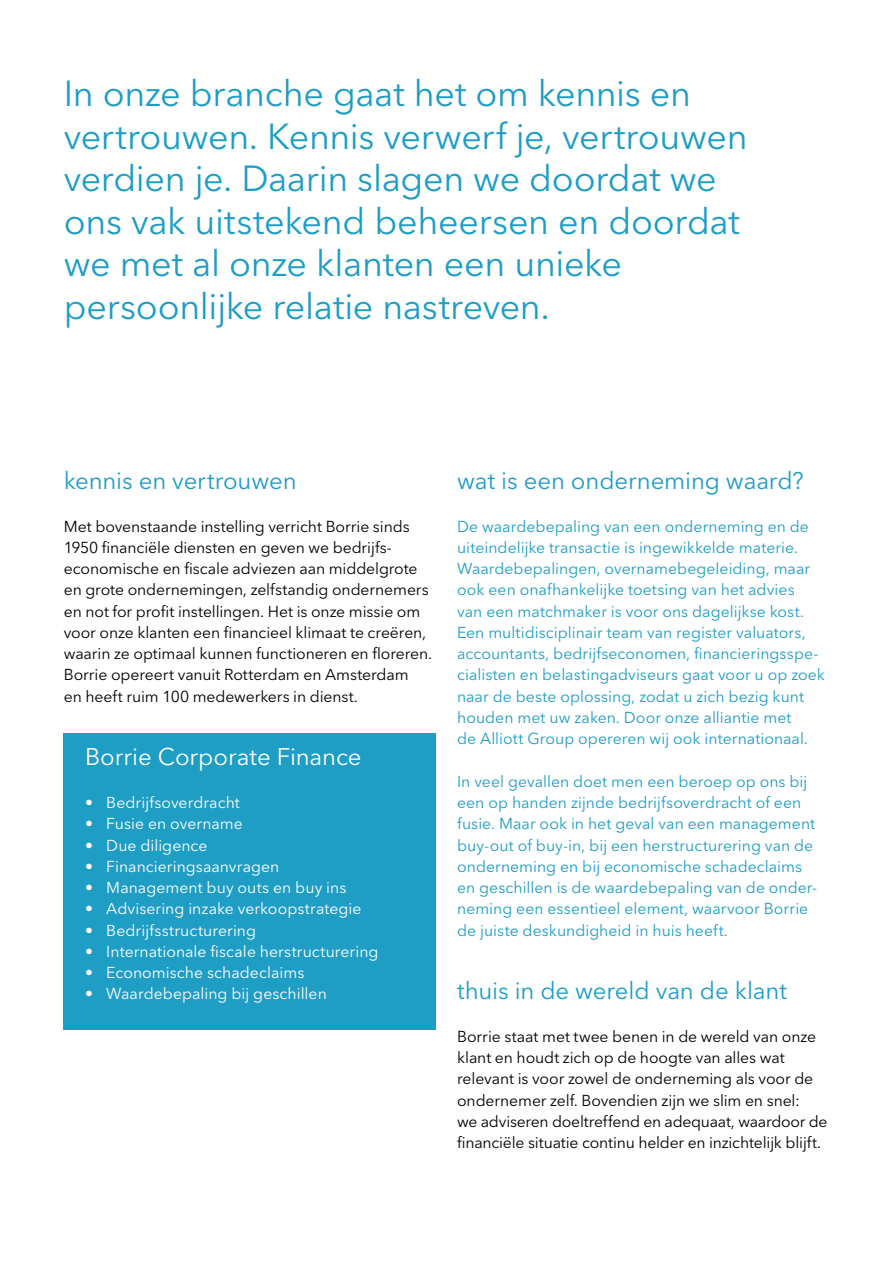
<style>
.page{position:relative;width:893px;height:1263px;background:#fff}
.page>*{position:absolute;margin:0;border:0;box-sizing:border-box;transform-origin:0 0}
.t1{font:36px/42.5px "Avenir Next LT Pro";letter-spacing:-.01em;color:#1e9dc5}
.t2{font:24px "Avenir Next LT Pro";letter-spacing:-.005em;color:#1e9dc5}
.t3{font:24px "Avenir Next LT Pro";letter-spacing:-.005em;color:#fff}
.t4{font:15.75px/21.3px "Avenir Next LT Pro";color:#1e9dc5}
.t5{font:15.75px/21.3px "Avenir Next LT Pro";letter-spacing:-.01em;color:#000}
.t6{font:15.75px "Avenir Next LT Pro";letter-spacing:.005em;color:#fff}
</style>
<div class="page">
<div style="left:64px;top:733px;width:372px;height:296px;background:#1e9dc5"></div>
<h1 class="t1" style="left:64px;top:72px;width:685px">In onze branche gaat het om kennis en vertrouwen. Kennis verwerf je, vertrouwen verdien je. Daarin slagen we doordat we ons vak uitstekend beheersen en doordat we met al onze klanten een unieke persoonlijke relatie nastreven.</h1>
<h2 class="t2" style="left:64px;top:466px;width:234px">kennis en vertrouwen</h2>
<p class="t5" style="left:64px;top:515px;width:370px">Met bovenstaande instelling verricht Borrie sinds 1950 financiële diensten en geven we bedrijfs&shy;economische en fiscale adviezen aan middelgrote en grote ondernemingen, zelfstandig ondernemers en not for profit instellingen. Het is onze missie om voor onze klanten een financieel klimaat te creëren, waarin ze optimaal kunnen functioneren en floreren.<br>Borrie opereert vanuit Rotterdam en Amsterdam<br>en heeft ruim 100 medewerkers in dienst.</p>
<h2 class="t3" style="left:85px;top:743px;width:278px">Borrie Corporate Finance</h2>
<p class="t6" style="left:85px;top:793px;width:156px">• Bedrijfsoverdracht</p>
<p class="t6" style="left:85px;top:814px;width:159px">• Fusie en overname</p>
<p class="t6" style="left:85px;top:836px;width:124px">• Due diligence</p>
<p class="t6" style="left:85px;top:857px;width:196px">• Financieringsaanvragen</p>
<p class="t6" style="left:85px;top:878px;width:263px">• Management buy outs en buy ins</p>
<p class="t6" style="left:85px;top:899px;width:278px">• Advisering inzake verkoopstrategie</p>
<p class="t6" style="left:85px;top:921px;width:172px">• Bedrijfsstructurering</p>
<p class="t6" style="left:85px;top:942px;width:295px">• Internationale fiscale herstructurering</p>
<p class="t6" style="left:85px;top:963px;width:221px">• Economische schadeclaims</p>
<p class="t6" style="left:85px;top:984px;width:243px">• Waardebepaling bij geschillen</p>
<h2 class="t2" style="left:457px;top:466px;width:348px">wat is een onderneming waard?</h2>
<p class="t4" style="left:457px;top:515px;width:369px">De waardebepaling van een onderneming en de uiteindelijke transactie is ingewikkelde materie.<br>Waardebepalingen, overnamebegeleiding, maar ook een onafhankelijke toetsing van het advies<br>van een matchmaker is voor ons dagelijkse kost.<br>Een multidisciplinair team van register valuators, accountants, bedrijfseconomen, financieringsspe&shy;cialisten en belastingadviseurs gaat voor u op zoek naar de beste oplossing, zodat u zich bezig kunt houden met uw zaken. Door onze alliantie met<br>de Alliott Group opereren wij ook internationaal.</p>
<p class="t4" style="left:457px;top:770px;width:361px">In veel gevallen doet men een beroep op ons bij een op handen zijnde bedrijfsoverdracht of een fusie. Maar ook in het geval van een management buy-out of buy-in, bij een herstructurering van de onderneming en bij economische schadeclaims en geschillen is de waardebepaling van de onder&shy;neming een essentieel element, waarvoor Borrie de juiste deskundigheid in huis heeft.</p>
<h2 class="t2" style="left:457px;top:977px;width:331px">thuis in de wereld van de klant</h2>
<p class="t5" style="left:457px;top:1026px;width:372px">Borrie staat met twee benen in de wereld van onze klant en houdt zich op de hoogte van alles wat relevant is voor zowel de onderneming als voor de ondernemer zelf. Bovendien zijn we slim en snel:<br>we adviseren doeltreffend en adequaat, waardoor de financiële situatie continu helder en inzichtelijk blijft.</p>
</div>
